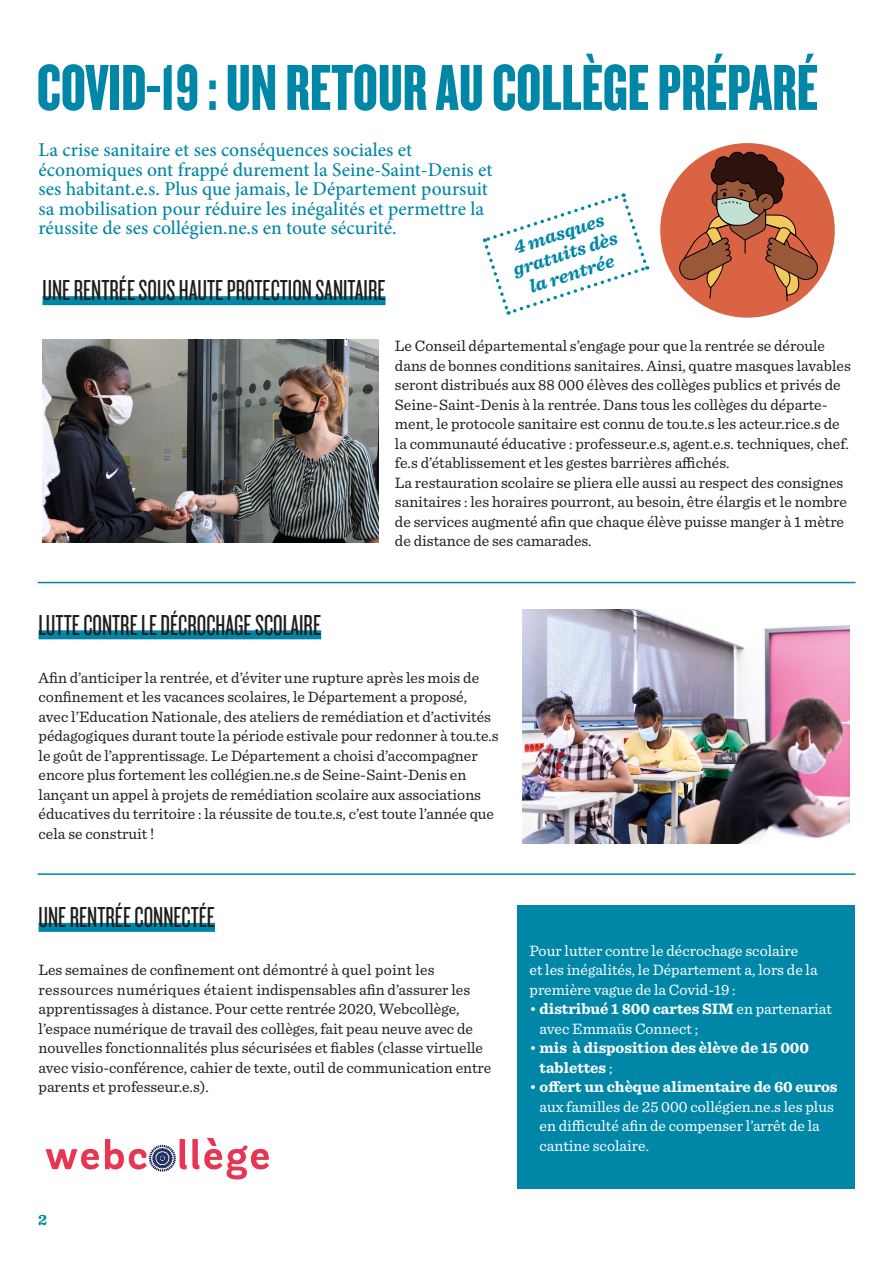
<style>
.page{position:relative;width:893px;height:1263px;background:#fff}
.page>*{position:absolute;margin:0;border:0;box-sizing:border-box;transform-origin:0 0}
.t1{font:67.5px "Knockout 68 Full Featherwt";color:#0087a8}
.t2{font:30px "Knockout 27 Junior Bantamwt";color:#1d1d1b}
.t3{font:500 19.5px/19.5px "Minion Pro";color:#0087a8}
.t4{font:italic 700 19.2px/20.9px "Sentinel";color:#0087a8;text-align:center}
.t5{font:15.75px/19.5px "Sentinel";color:#1d1d1b}
.t6{font:15.75px/19.5px "Sentinel";color:#fff}
.t7{font:700 15.75px/19.5px "Sentinel";color:#fff}
.t8{font:700 15.75px "Sentinel";color:#0087a8}
.s1{font-weight:700}
.s2{font-weight:400}
</style>
<div class="page">
<img style="left:522px;top:609px;width:327px;height:235px">
<img style="left:43px;top:339px;width:335px;height:204px">
<div style="left:517px;top:905px;width:338px;height:284px;background:#0087a8"></div>
<div style="left:39px;top:630px;width:282px;height:9px;background:#0087a8"></div>
<div style="left:39px;top:923px;width:176px;height:9px;background:#0087a8"></div>
<hr style="left:38px;top:582px;width:818px;height:1px;background:#0087a8">
<hr style="left:38px;top:873px;width:818px;height:2px;background:#0087a8">
<svg style="left:46px;top:1149px;width:53px;height:20px"></svg>
<svg style="left:105px;top:1138px;width:164px;height:41px"></svg>
<svg style="left:482px;top:193px;width:167px;height:122px"></svg>
<div style="left:43px;top:296px;width:343px;height:9px;background:#0087a8"></div>
<div style="left:660px;top:143px;width:175px;height:175px;background:#d96343;border-radius:50%"></div>
<svg style="left:678px;top:151px;width:141px;height:151px"></svg>
<h1 class="t1" style="left:37px;top:47px;width:783px">COVID-19 : UN RETOUR AU COLLÈGE PRÉPARÉ</h1>
<p class="t3" style="left:39px;top:140px;width:456px">La crise sanitaire et ses conséquences sociales et économiques ont frappé durement la Seine-Saint-Denis et ses habitant.e.s. Plus que jamais, le Département poursuit sa mobilisation pour réduire les inégalités et permettre la réussite de ses collégien.ne.s en toute sécurité.</p>
<h2 class="t2" style="left:43px;top:273px;width:345px">UNE RENTRÉE SOUS HAUTE PROTECTION SANITAIRE</h2>
<p class="t4" style="left:504px;top:240px;width:110px;rotate:-18deg">4 masques gratuits dès la rentrée</p>
<p class="t5" style="left:395px;top:335px;width:457px">Le Conseil départemental s’engage pour que la rentrée se déroule dans de bonnes conditions sanitaires. Ainsi, quatre masques lavables seront distribués aux 88 000 élèves des collèges publics et privés de Seine-Saint-Denis à la rentrée. Dans tous les collèges du départe&shy;ment, le protocole sanitaire est connu de tou.te.s les acteur.rice.s de la communauté éducative : professeur.e.s, agent.e.s. techniques, chef. fe.s d’établissement et les gestes barrières affichés.<br>La restauration scolaire se pliera elle aussi au respect des consignes sanitaires : les horaires pourront, au besoin, être élargis et le nombre de services augmenté afin que chaque élève puisse manger à 1 mètre de distance de ses camarades.</p>
<h2 class="t2" style="left:39px;top:607px;width:284px">LUTTE CONTRE LE DÉCROCHAGE SCOLAIRE</h2>
<p class="t5" style="left:39px;top:667px;width:462px">Afin d’anticiper la rentrée, et d’éviter une rupture après les mois de confinement et les vacances scolaires, le Département a proposé, avec l’Education Nationale, des ateliers de remédiation et d’activités pédagogiques durant toute la période estivale pour redonner à tou.te.s le goût de l’apprentissage. Le Département a choisi d’accompagner encore plus fortement les collégien.ne.s de Seine-Saint-Denis en lançant un appel à projets de remédiation scolaire aux associations éducatives du territoire : la réussite de tou.te.s, c’est toute l’année que cela se construit !</p>
<h2 class="t2" style="left:39px;top:900px;width:178px">UNE RENTRÉE CONNECTÉE</h2>
<p class="t5" style="left:39px;top:959px;width:454px">Les semaines de confinement ont démontré à quel point les ressources numériques étaient indispensables afin d’assurer les apprentissages à distance. Pour cette rentrée 2020, Webcollège, l’espace numérique de travail des collèges, fait peau neuve avec de nouvelles fonctionnalités plus sécurisées et fiables (classe virtuelle avec visio-conférence, cahier de texte, outil de communication entre parents et professeur.e.s).</p>
<p class="t8" style="left:38px;top:1207px;width:11px">2</p>
<p class="t6" style="left:529px;top:940px;width:290px">Pour lutter contre le décrochage scolaire<br>et les inégalités, le Département a, lors de la première vague de la Covid-19 :</p>
<p class="t6" style="left:540px;top:998px;width:294px;text-indent:-10px">• <span class="s1">distribué 1 800 cartes SIM</span> en partenariat avec Emmaüs Connect ;</p>
<p class="t7" style="left:540px;top:1037px;width:271px;text-indent:-10px"><span class="s2">•</span> mis à disposition des èlève de 15 000 tablettes <span class="s2">;</span></p>
<p class="t6" style="left:540px;top:1076px;width:299px;text-indent:-10px">• <span class="s1">offert un chèque alimentaire de 60 euros </span>aux familles de 25 000 collégien.ne.s les plus en difficulté afin de compenser l’arrêt de la cantine scolaire.</p>
</div>
